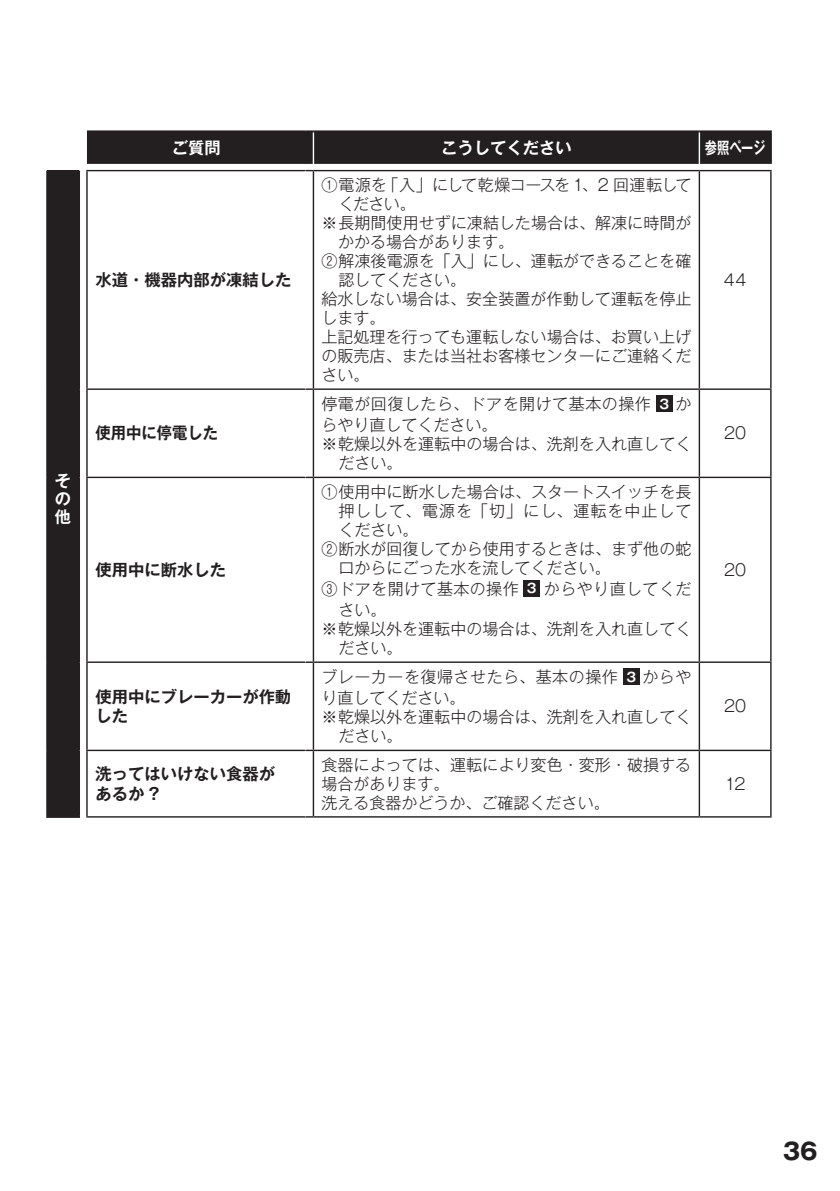
<style>
.page{position:relative;width:840px;height:1191px;background:#fff}
.page>*{position:absolute;margin:0;border:0;box-sizing:border-box;transform-origin:0 0}
.t1{font:700 23px "Gothic MB101 Pro";color:#231f20}
.t2{font:700 16.2px/19.8px "Gothic MB101 Pro De";color:#231f20}
.t3{font:700 16.2px/18px "Gothic MB101 Pro De";color:#fff;text-align:justify}
.t4{font:700 16.2px "Gothic MB101 Pro De";color:#231f20;scale:.94 1}
.t5{font:700 16.2px "Gothic MB101 Pro De";color:#fff;scale:.75 1}
.t6{font:300 16px/19px "Gothic MB101 Pro";letter-spacing:.005em;color:#231f20}
.t7{font:300 16px/21.4px "Gothic MB101 Pro";letter-spacing:.03em;color:#231f20}
.t8{font:300 16px/21.4px "Gothic MB101 Pro";letter-spacing:.025em;color:#231f20}
.t9{font:300 16px "Gothic MB101 Pro";letter-spacing:-.02em;color:#231f20}
.t10{font:300 16px "Gothic MB101 Pro";letter-spacing:.06em;color:#231f20}
.s1{font-family:"Gothic MB101 Pro De";font-weight:700;font-size:12.8px;color:#fff}
</style>
<div class="page">
<svg style="left:47px;top:170px;width:32px;height:1px"></svg>
<svg style="left:79px;top:169px;width:690px;height:647px"></svg>
<div style="left:47px;top:171px;width:32px;height:646px;background:#231f20"></div>
<hr style="left:46px;top:171px;width:2px;height:218px;background:#231f20">
<hr style="left:78px;top:171px;width:2px;height:218px;background:#231f20">
<hr style="left:46px;top:389px;width:2px;height:88px;background:#231f20">
<hr style="left:78px;top:389px;width:2px;height:88px;background:#231f20">
<hr style="left:46px;top:477px;width:2px;height:185px;background:#231f20">
<hr style="left:78px;top:477px;width:2px;height:185px;background:#231f20">
<hr style="left:46px;top:662px;width:2px;height:88px;background:#231f20">
<hr style="left:78px;top:662px;width:2px;height:88px;background:#231f20">
<hr style="left:46px;top:750px;width:2px;height:66px;background:#231f20">
<hr style="left:78px;top:750px;width:2px;height:66px;background:#231f20">
<hr style="left:46px;top:816px;width:34px;height:2px;background:#231f20">
<hr style="left:86px;top:170px;width:219px;height:1px;background:#231f20">
<hr style="left:86px;top:171px;width:2px;height:217px;background:#231f20">
<svg style="left:87px;top:130px;width:684px;height:41px;background:#474344"></svg>
<hr style="left:313px;top:170px;width:386px;height:1px;background:#231f20">
<hr style="left:312px;top:171px;width:2px;height:217px;background:#231f20">
<hr style="left:699px;top:170px;width:72px;height:1px;background:#231f20">
<hr style="left:698px;top:171px;width:1px;height:217px;background:#231f20">
<hr style="left:769px;top:171px;width:2px;height:217px;background:#231f20">
<hr style="left:86px;top:388px;width:219px;height:2px;background:#231f20">
<hr style="left:86px;top:390px;width:2px;height:87px;background:#231f20">
<svg style="left:305px;top:388px;width:8px;height:2px"></svg>
<hr style="left:313px;top:388px;width:386px;height:2px;background:#231f20">
<hr style="left:312px;top:390px;width:2px;height:87px;background:#231f20">
<hr style="left:699px;top:388px;width:72px;height:2px;background:#231f20">
<hr style="left:698px;top:390px;width:1px;height:87px;background:#231f20">
<hr style="left:769px;top:390px;width:2px;height:87px;background:#231f20">
<hr style="left:86px;top:477px;width:219px;height:1px;background:#231f20">
<hr style="left:86px;top:478px;width:2px;height:183px;background:#231f20">
<hr style="left:313px;top:477px;width:386px;height:1px;background:#231f20">
<hr style="left:312px;top:478px;width:2px;height:183px;background:#231f20">
<hr style="left:699px;top:477px;width:72px;height:1px;background:#231f20">
<hr style="left:698px;top:478px;width:1px;height:183px;background:#231f20">
<hr style="left:769px;top:478px;width:2px;height:183px;background:#231f20">
<hr style="left:86px;top:661px;width:219px;height:2px;background:#231f20">
<hr style="left:86px;top:663px;width:2px;height:86px;background:#231f20">
<svg style="left:305px;top:661px;width:8px;height:2px"></svg>
<hr style="left:313px;top:661px;width:386px;height:2px;background:#231f20">
<hr style="left:312px;top:663px;width:2px;height:86px;background:#231f20">
<hr style="left:699px;top:661px;width:72px;height:2px;background:#231f20">
<hr style="left:698px;top:663px;width:1px;height:86px;background:#231f20">
<hr style="left:769px;top:663px;width:2px;height:86px;background:#231f20">
<hr style="left:86px;top:749px;width:219px;height:2px;background:#231f20">
<hr style="left:86px;top:751px;width:2px;height:65px;background:#231f20">
<svg style="left:305px;top:749px;width:8px;height:2px"></svg>
<hr style="left:313px;top:749px;width:386px;height:2px;background:#231f20">
<hr style="left:312px;top:751px;width:2px;height:65px;background:#231f20">
<hr style="left:699px;top:749px;width:72px;height:2px;background:#231f20">
<hr style="left:698px;top:751px;width:1px;height:65px;background:#231f20">
<hr style="left:769px;top:751px;width:2px;height:65px;background:#231f20">
<hr style="left:86px;top:816px;width:219px;height:1px;background:#231f20">
<hr style="left:313px;top:816px;width:386px;height:1px;background:#231f20">
<hr style="left:699px;top:816px;width:72px;height:1px;background:#231f20">
<hr style="left:304px;top:171px;width:2px;height:217px;background:#fff">
<hr style="left:304px;top:390px;width:2px;height:87px;background:#fff">
<hr style="left:304px;top:478px;width:2px;height:183px;background:#fff">
<hr style="left:304px;top:663px;width:2px;height:86px;background:#fff">
<hr style="left:304px;top:751px;width:2px;height:65px;background:#fff">
<hr style="left:312px;top:132px;width:2px;height:32px;background:#fff">
<hr style="left:698px;top:132px;width:1px;height:32px;background:#fff">
<div style="left:655px;top:395px;width:17px;height:17px;background:#231f20"></div>
<div style="left:523px;top:580px;width:16px;height:17px;background:#231f20"></div>
<div style="left:622px;top:668px;width:17px;height:17px;background:#231f20"></div>
<p class="t3" style="left:55px;top:470px;width:18px">その他</p>
<p class="t3" style="left:172px;top:137px;width:50px">ご質問</p>
<p class="t3" style="left:441px;top:137px;width:132px">こうしてください</p>
<p class="t5" style="left:704px;top:134px;width:82px">参照ページ</p>
<p class="t2" style="left:95px;top:268px;width:197px">水道・機器内部が凍結した</p>
<p class="t4" style="left:95px;top:420px;width:132px">使用中に停電した</p>
<p class="t2" style="left:95px;top:558px;width:132px">使用中に断水した</p>
<p class="t2" style="left:95px;top:684px;width:197px">使用中にブレーカーが作動した</p>
<p class="t9" style="left:321px;top:172px;width:371px">①電源を「入」にして乾燥コースを1、2 回運転して</p>
<p class="t6" style="left:338px;top:192px;width:79px">ください。</p>
<p class="t6" style="left:321px;top:211px;width:371px">※長期間使用せずに凍結した場合は、解凍に時間が</p>
<p class="t6" style="left:338px;top:230px;width:177px">かかる場合があります。</p>
<p class="t6" style="left:321px;top:249px;width:371px">②解凍後電源を「入」にし、運転ができることを確</p>
<p class="t6" style="left:338px;top:268px;width:129px">認してください。</p>
<p class="t6" style="left:321px;top:287px;width:371px">給水しない場合は、安全装置が作動して運転を停止</p>
<p class="t6" style="left:321px;top:306px;width:65px">します。</p>
<p class="t6" style="left:321px;top:325px;width:371px">上記処理を行っても運転しない場合は、お買い上げ</p>
<p class="t6" style="left:321px;top:344px;width:371px">の販売店、または当社お客様センターにご連絡くだ</p>
<p class="t6" style="left:321px;top:363px;width:49px">さい。</p>
<p class="t7" style="left:321px;top:391px;width:371px">停電が回復したら、ドアを開けて基本の操作 <span class="s1">3</span> からやり直してください。</p>
<p class="t6" style="left:338px;top:432px;width:354px;text-indent:-17px">※乾燥以外を運転中の場合は、洗剤を入れ直してください。</p>
<p class="t6" style="left:321px;top:480px;width:371px">①使用中に断水した場合は、スタートスイッチを長</p>
<p class="t10" style="left:338px;top:497px;width:354px">押しして、電源を「切」にし、運転を中止して</p>
<p class="t6" style="left:338px;top:518px;width:81px">ください。</p>
<p class="t6" style="left:321px;top:537px;width:371px">②断水が回復してから使用するときは、まず他の蛇</p>
<p class="t6" style="left:338px;top:556px;width:273px">口からにごった水を流してください。</p>
<p class="t8" style="left:338px;top:575px;width:354px;text-indent:-17px">③ドアを開けて基本の操作 <span class="s1">3</span> からやり直してください。</p>
<p class="t6" style="left:338px;top:617px;width:354px;text-indent:-17px">※乾燥以外を運転中の場合は、洗剤を入れ直してください。</p>
<p class="t7" style="left:321px;top:664px;width:371px">ブレーカーを復帰させたら、基本の操作 <span class="s1">3</span> からやり直してください。</p>
<p class="t6" style="left:338px;top:705px;width:354px;text-indent:-17px">※乾燥以外を運転中の場合は、洗剤を入れ直してください。</p>
<p class="t2" style="left:95px;top:762px;width:181px">洗ってはいけない食器があるか ?</p>
<p class="t6" style="left:321px;top:753px;width:371px">食器によっては、運転により変色・変形・破損する場合があります。<br>洗える食器かどうか、ご確認ください。</p>
<p class="t6" style="left:723px;top:268px;width:24px">44</p>
<p class="t6" style="left:723px;top:421px;width:24px">20</p>
<p class="t6" style="left:723px;top:558px;width:24px">20</p>
<p class="t6" style="left:723px;top:694px;width:24px">20</p>
<p class="t6" style="left:724px;top:772px;width:22px">12</p>
<h1 class="t1" style="left:782px;top:1132px;width:36px">36</h1>
</div>
